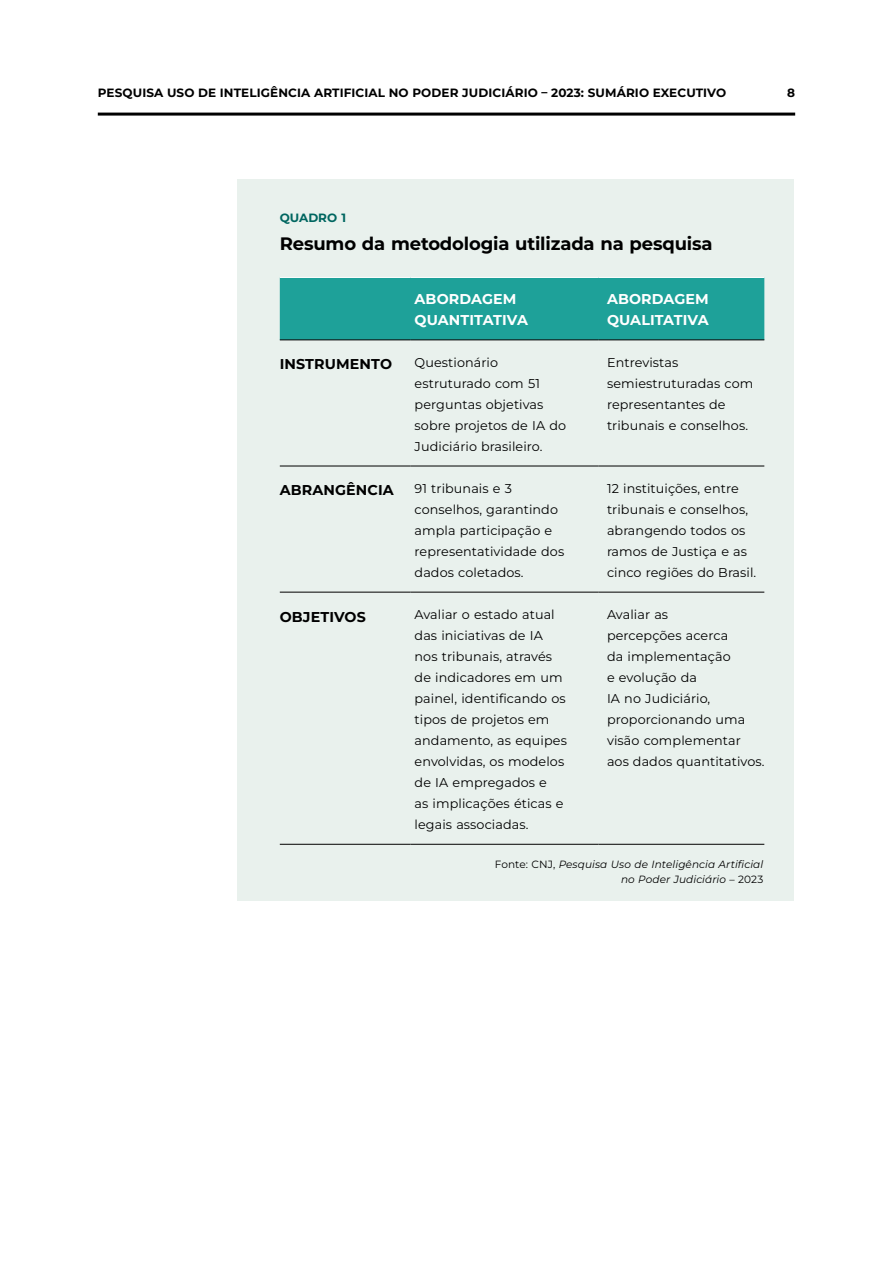
<style>
.page{position:relative;width:893px;height:1263px;background:#fff}
.page>*{position:absolute;margin:0;border:0;box-sizing:border-box;transform-origin:0 0}
.t1{font:700 18px "Montserrat";letter-spacing:-.01em;color:#000}
.t2{font:700 14.25px/21px "Montserrat";letter-spacing:.01em;color:#fff}
.t3{font:700 14.25px "Montserrat";letter-spacing:.01em;color:#000}
.t4{font:12.75px/21px "Montserrat";letter-spacing:.01em;color:#000}
.t5{font:700 12px "Montserrat";letter-spacing:.01em;color:#000}
.t6{font:700 12px "Montserrat";color:#006660}
.t7{font:italic 10.5px/15px "Montserrat";letter-spacing:.01em;color:#000;text-align:right}
.s1{font-style:normal}
</style>
<div class="page">
<div style="left:237px;top:179px;width:557px;height:721px;background:#e9f1ed"></div>
<div style="left:280px;top:278px;width:484px;height:61px;background:#1ea199"></div>
<svg style="left:280px;top:591px;width:484px;height:1px"></svg>
<hr style="left:280px;top:277px;width:130px;height:1px;background:#fff">
<hr style="left:410px;top:277px;width:188px;height:1px;background:#fff">
<hr style="left:598px;top:277px;width:166px;height:1px;background:#fff">
<hr style="left:280px;top:339px;width:130px;height:1px;background:#000">
<hr style="left:410px;top:339px;width:188px;height:1px;background:#000">
<hr style="left:598px;top:339px;width:166px;height:1px;background:#000">
<hr style="left:280px;top:466px;width:130px;height:1px;background:#000">
<hr style="left:410px;top:466px;width:188px;height:1px;background:#000">
<hr style="left:598px;top:466px;width:166px;height:1px;background:#000">
<hr style="left:280px;top:592px;width:130px;height:1px;background:#000">
<hr style="left:410px;top:592px;width:188px;height:1px;background:#000">
<hr style="left:598px;top:592px;width:166px;height:1px;background:#000">
<hr style="left:280px;top:844px;width:130px;height:1px;background:#000">
<hr style="left:410px;top:844px;width:188px;height:1px;background:#000">
<hr style="left:598px;top:844px;width:166px;height:1px;background:#000">
<hr style="left:98px;top:113px;width:697px;height:3px;background:#000">
<p class="t5" style="left:98px;top:84px;width:630px">PESQUISA USO DE INTELIGÊNCIA ARTIFICIAL NO PODER JUDICIÁRIO – 2023: SUMÁRIO EXECUTIVO</p>
<p class="t5" style="left:787px;top:84px;width:9px">8</p>
<p class="t6" style="left:280px;top:210px;width:68px">QUADRO 1</p>
<h1 class="t1" style="left:280px;top:232px;width:434px">Resumo da metodologia utilizada na pesquisa</h1>
<p class="t2" style="left:415px;top:288px;width:115px">ABORDAGEM<br>QUANTITATIVA</p>
<p class="t2" style="left:607px;top:288px;width:103px">ABORDAGEM<br>QUALITATIVA</p>
<p class="t3" style="left:280px;top:355px;width:114px">INSTRUMENTO</p>
<p class="t4" style="left:415px;top:352px;width:153px">Questionário estruturado com 51 perguntas objetivas sobre projetos de IA do<br>Judiciário brasileiro.</p>
<p class="t4" style="left:607px;top:352px;width:148px">Entrevistas semiestruturadas com representantes de tribunais e conselhos.</p>
<p class="t3" style="left:280px;top:481px;width:116px">ABRANGÊNCIA</p>
<p class="t4" style="left:415px;top:478px;width:151px">91 tribunais e 3 conselhos, garantindo ampla participação e representatividade dos dados coletados.</p>
<p class="t4" style="left:607px;top:478px;width:151px">12 instituições, entre tribunais e conselhos, abrangendo todos os ramos de Justiça e as cinco regiões do Brasil.</p>
<p class="t3" style="left:280px;top:607px;width:88px">OBJETIVOS</p>
<p class="t4" style="left:415px;top:604px;width:154px">Avaliar o estado atual das iniciativas de IA nos tribunais, através de indicadores em um painel, identificando os tipos de projetos em andamento, as equipes envolvidas, os modelos de IA empregados e<br>as implicações éticas e legais associadas.</p>
<p class="t4" style="left:607px;top:604px;width:159px">Avaliar as<br>percepções acerca<br>da implementação<br>e evolução da<br>IA no Judiciário, proporcionando uma visão complementar aos dados quantitativos.</p>
<p class="t7" style="left:495px;top:856px;width:270px"><span class="s1">Fonte: CNJ,</span> Pesquisa Uso de Inteligência Artificial no Poder Judiciário <span class="s1">– 2023</span></p>
</div>
